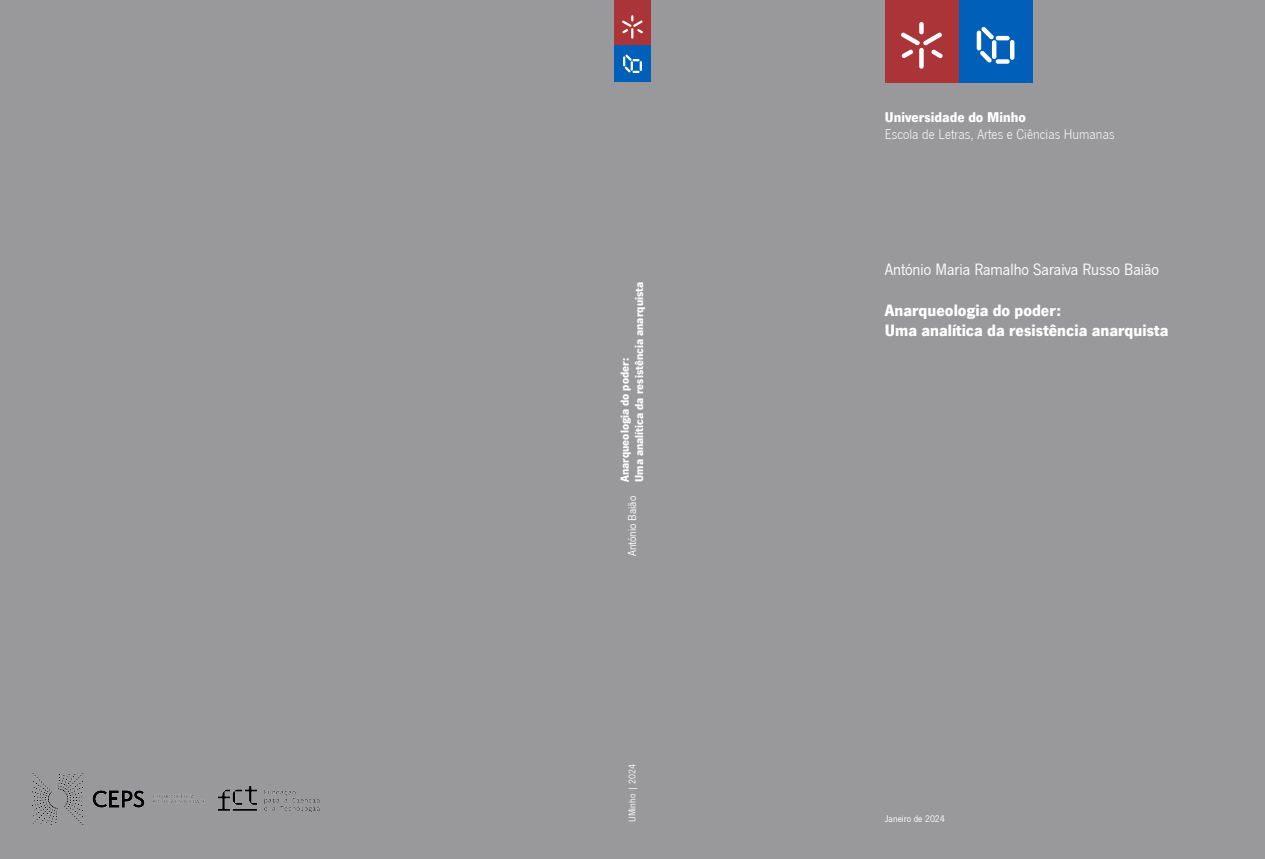
<style>
.page{position:relative;width:1265px;height:859px;background:#fff}
.page>*{position:absolute;margin:0;border:0;box-sizing:border-box;transform-origin:0 0}
.t1{font:700 17px/20.4px "News Got T";color:#fff}
.t2{font:17px "News Got T";color:#fff}
.t3{font:300 14.6px "News Got T";color:#fff}
.t4{font:700 14.6px "News Got T";color:#fff}
.t5{font:700 12px/14.4px "News Got T";color:#fff}
.t6{font:12px "News Got T";color:#fff}
.t7{font:10px "News Got T";color:#fff}
</style>
<div class="page">
<div style="left:0;top:0;width:1264px;height:859px;background:#99989b"></div>
<div style="left:614px;top:0;width:37px;height:45px;background:#ab3439"></div>
<svg style="left:622px;top:15px;width:21px;height:24px"></svg>
<div style="left:884px;top:0;width:74px;height:82px;background:#ab3439"></div>
<svg style="left:901px;top:22px;width:42px;height:47px"></svg>
<div style="left:958px;top:0;width:74px;height:82px;background:#005fb9"></div>
<svg style="left:976px;top:27px;width:38px;height:37px"></svg>
<div style="left:614px;top:45px;width:37px;height:37px;background:#005fb9"></div>
<svg style="left:623px;top:54px;width:19px;height:19px"></svg>
<img style="left:32px;top:773px;width:162px;height:52px">
<img style="left:195px;top:786px;width:125px;height:26px">
<p class="t5" style="left:617px;top:482px;width:202px;rotate:-90deg">Anarqueologia do poder:<br>Uma analítica da resistência anarquista</p>
<p class="t6" style="left:625px;top:556px;width:62px;rotate:-90deg">António Baião</p>
<p class="t7" style="left:626px;top:822px;width:59px;rotate:-90deg">UMinho | 2024</p>
<p class="t4" style="left:884px;top:109px;width:142px">Universidade do Minho</p>
<p class="t3" style="left:884px;top:126px;width:231px">Escola de Letras, Artes e Ciências Humanas</p>
<p class="t2" style="left:884px;top:260px;width:275px">António Maria Ramalho Saraiva Russo Baião</p>
<p class="t1" style="left:884px;top:300px;width:285px">Anarqueologia do poder:<br>Uma analítica da resistência anarquista</p>
<p class="t7" style="left:884px;top:813px;width:61px">Janeiro de 2024</p>
</div>
